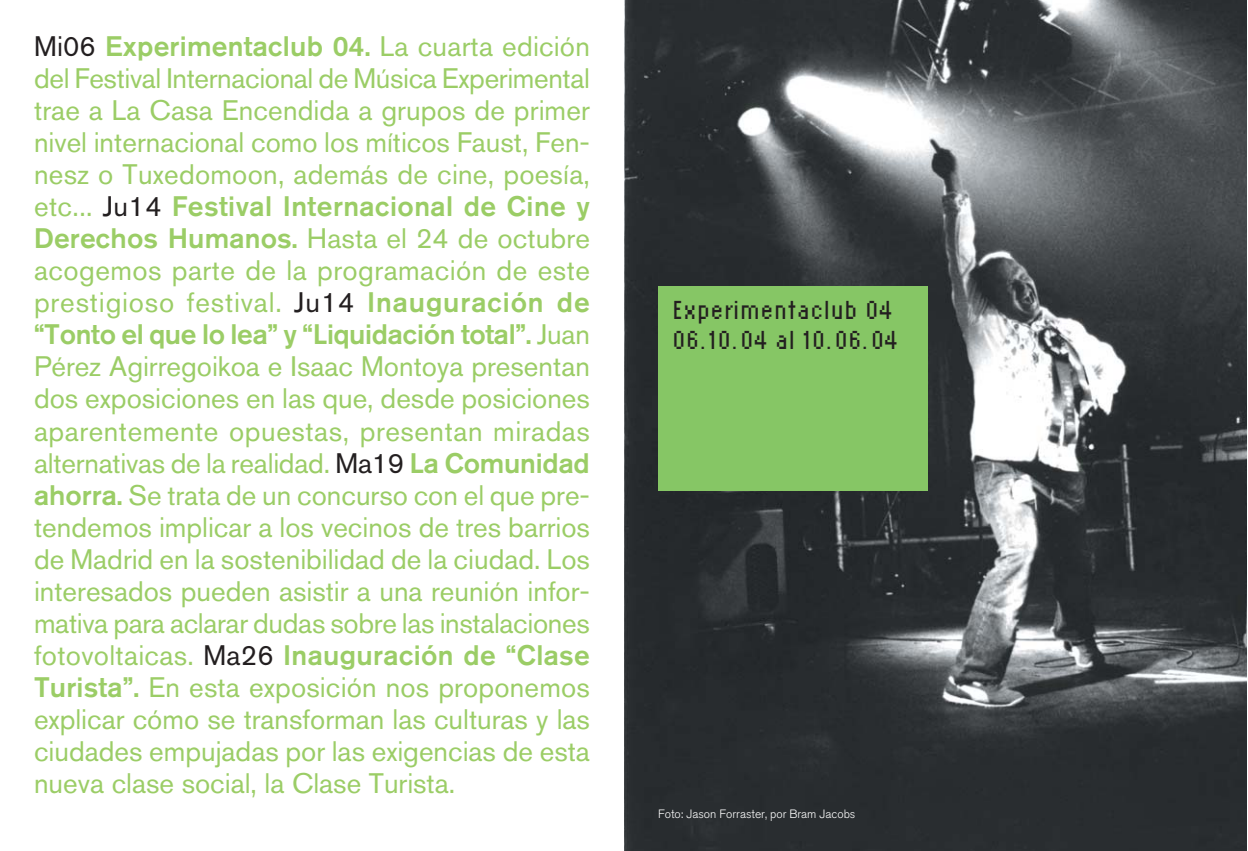
<style>
.page{position:relative;width:1248px;height:851px;background:#fff}
.page>*{position:absolute;margin:0;border:0;box-sizing:border-box;transform-origin:0 0}
.t1{font:28px/32px "Akzidenz Grotesk BQ";color:#9bcd66;text-align:justify}
.t2{font:24px/30px "Ignifuga";color:#231f20}
.t3{font:300 12px "Akzidenz Grotesk BQ";color:#fff}
.s1{color:#231f20}
.s2{font-weight:500}
</style>
<div class="page">
<img style="left:624px;top:0;width:622px;height:850px">
<div style="left:658px;top:286px;width:269px;height:204px;background:#86c665"></div>
<p class="t1" style="left:34px;top:33px;width:557px"><span class="s1">Mi06</span> <span class="s2">Experimentaclub 04.</span> La cuarta edición del Festival Internacional de Música Experimental trae a La Casa Encendida a grupos de primer nivel internacional como los míticos Faust, Fen&shy;nesz o Tuxedomoon, además de cine, poesía, etc... <span class="s1">Ju14</span> <span class="s2">Festival Internacional de Cine y Derechos Humanos.</span> Hasta el 24 de octubre acogemos parte de la programación de este prestigioso festival. <span class="s1">Ju14</span> <span class="s2">Inauguración de “Tonto el que lo lea” y “Liquidación total”.</span> Juan Pérez Agirregoikoa e Isaac Montoya presentan dos exposiciones en las que, desde posiciones aparentemente opuestas, presentan miradas alternativas de la realidad. <span class="s1">Ma19</span> <span class="s2">La Comunidad ahorra.</span> Se trata de un concurso con el que pre&shy;tendemos implicar a los vecinos de tres barrios de Madrid en la sostenibilidad de la ciudad. Los interesados pueden asistir a una reunión infor&shy;mativa para aclarar dudas sobre las instalaciones fotovoltaicas. <span class="s1">Ma26</span> <span class="s2">Inauguración de “Clase Turista”.</span> En esta exposición nos proponemos explicar cómo se transforman las culturas y las ciudades empujadas por las exigencias de esta nueva clase social, la Clase Turista.</p>
<p class="t2" style="left:672px;top:297px;width:227px">Experimentaclub 04<br>06.10.04 al 10.06.04</p>
<p class="t3" style="left:658px;top:809px;width:199px">Foto: Jason Forraster, por Bram Jacobs</p>
</div>
